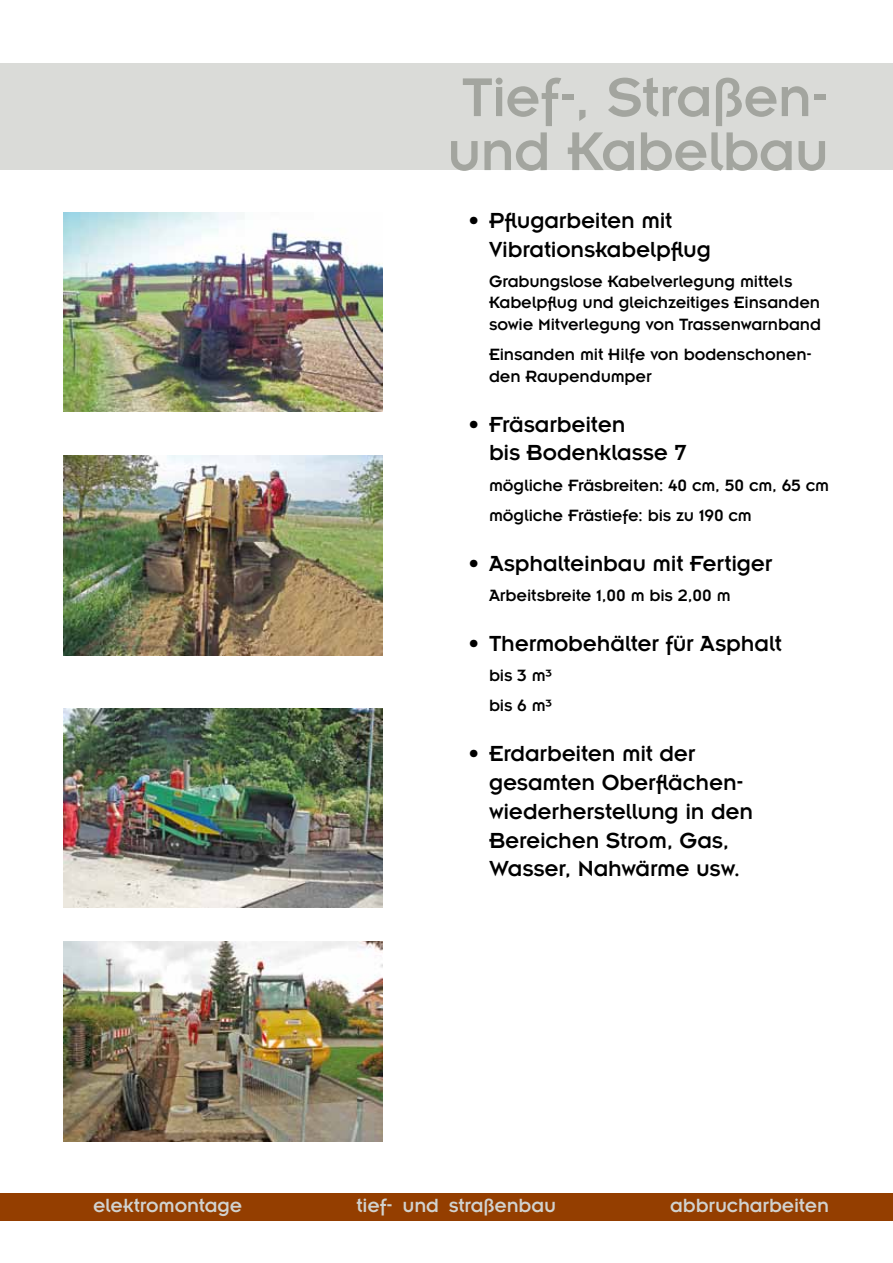
<style>
.page{position:relative;width:893px;height:1263px;background:#fff}
.page>*{position:absolute;margin:0;border:0;box-sizing:border-box;transform-origin:0 0}
.t1{font:60px/54px "Insignia LT Std";letter-spacing:-.015em;color:#a3a59f}
.t2{font:24px/28.8px "Insignia LT Std";letter-spacing:-.01em;color:#000}
.t3{font:21px "Insignia LT Std";letter-spacing:-.01em;color:#d1d2cf}
.t4{font:18px/21.6px "Insignia LT Std";letter-spacing:-.01em;color:#000}
</style>
<div class="page">
<div style="left:0;top:1193px;width:893px;height:27px;background:#943e00"></div>
<div style="left:0;top:64px;width:893px;height:106px;background:#dadbd8"></div>
<img style="left:64px;top:213px;width:319px;height:199px">
<img style="left:64px;top:942px;width:319px;height:199px">
<img style="left:64px;top:708px;width:319px;height:199px">
<img style="left:64px;top:456px;width:319px;height:199px">
<h1 class="t1" style="left:447px;top:70px;width:384px">Tief-, Straßen&shy;und Kabelbau</h1>
<h2 class="t2" style="left:489px;top:206px;width:224px;text-indent:-21px">• Pflugarbeiten mit<br>Vibrationskabelpflug</h2>
<p class="t4" style="left:489px;top:270px;width:334px">Grabungslose Kabelverlegung mittels<br>Kabelpflug und gleichzeitiges Einsanden sowie Mitverlegung von Trassenwarnband</p>
<p class="t4" style="left:489px;top:343px;width:324px">Einsanden mit Hilfe von bodenschonen&shy;den Raupendumper</p>
<h2 class="t2" style="left:489px;top:410px;width:199px;text-indent:-21px">• Fräsarbeiten<br>bis Bodenklasse 7</h2>
<p class="t4" style="left:489px;top:470px;width:342px;line-height:30.2px">mögliche Fräsbreiten: 40 cm, 50 cm, 65 cm mögliche Frästiefe: bis zu 190 cm</p>
<h2 class="t2" style="left:468px;top:549px;width:306px">• Asphalteinbau mit Fertiger</h2>
<p class="t4" style="left:489px;top:584px;width:243px">Arbeitsbreite 1,00 m bis 2,00 m</p>
<h2 class="t2" style="left:468px;top:629px;width:316px">• Thermobehälter für Asphalt</h2>
<p class="t4" style="left:489px;top:660px;width:64px;line-height:30.2px">bis 3 m³ bis 6 m³</p>
<h2 class="t2" style="left:489px;top:739px;width:266px;text-indent:-21px">• Erdarbeiten mit der gesamten Oberflächen&shy;wiederherstellung in den<br>Bereichen Strom, Gas,<br>Wasser, Nahwärme usw.</h2>
<p class="t3" style="left:93px;top:1195px;width:151px">elektromontage</p>
<p class="t3" style="left:356px;top:1195px;width:201px">tief- und straßenbau</p>
<p class="t3" style="left:670px;top:1195px;width:160px">abbrucharbeiten</p>
</div>
